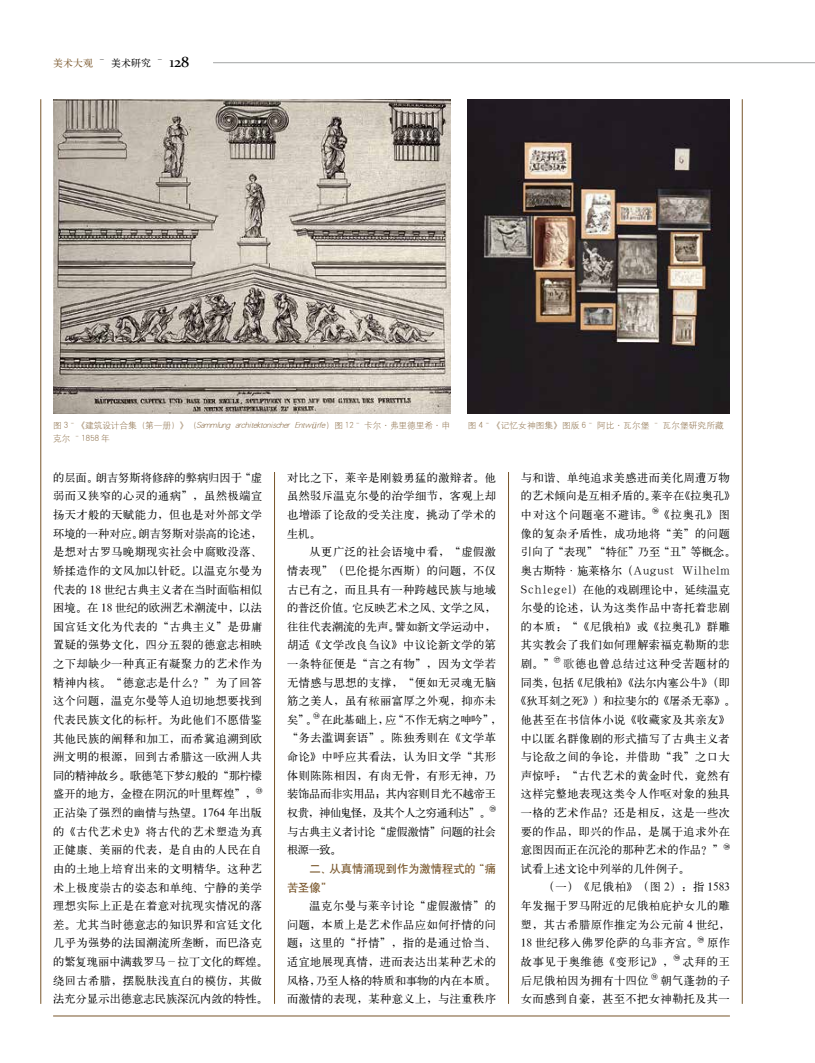
<style>
.page{position:relative;width:815px;height:1063px;background:#fff}
.page>*{position:absolute;margin:0;border:0;box-sizing:border-box;transform-origin:0 0}
.t1{font:11.25px/18.6px "H Ya 1 gj";letter-spacing:.035em;color:#000}
.t2{font:11.25px "H Ya 1 gj";color:#000}
.t3{font:11.25px "H Ya 1 gj";letter-spacing:.06em;color:#000}
.t4{font:11.25px "H Ya 1 gj";letter-spacing:.08em;color:#000}
.t5{font:11.25px "H Ya 1 gj";letter-spacing:.005em;color:#000}
.t6{font:11.25px/18.6px "H Yb 1 gj";color:#78552a}
.t7{font:11.25px "H Ya 1 gj";letter-spacing:.075em;color:#000}
.t8{font:10px "H Ya 1 gj";color:#78552a}
.t9{font:8.75px/13.1px "H Yg 1 gj";color:#78552a}
.s1{color:#000}
.s2{font-family:"Constantia";font-size:15px;color:#000}
.s3{font-style:italic}
.s4{font-family:"Sim Sun"}
.s5{font-family:"Adobe Song Std";font-weight:300}
</style>
<div class="page">
<hr style="left:41px;top:99px;width:1px;height:905px;background:#78552a">
<hr style="left:274px;top:99px;width:1px;height:905px;background:#78552a">
<hr style="left:508px;top:99px;width:1px;height:905px;background:#78552a">
<hr style="left:742px;top:99px;width:1px;height:905px;background:#78552a">
<hr style="left:53px;top:1016px;width:677px;height:1px;background:#78552a">
<hr style="left:213px;top:62px;width:602px;height:1px;background:#b5b6b6">
<div style="left:53px;top:99px;width:677px;height:373px;background:#fff"></div>
<img style="left:53px;top:99px;width:397px;height:315px">
<img style="left:468px;top:99px;width:262px;height:315px">
<p class="t8" style="left:53px;top:58px;width:138px">美术大观 <sup>ˉ</sup> <span class="s1">美术研究</span> <sup>ˉ</sup> <span class="s2">128</span></p>
<p class="t9" style="left:53px;top:419px;width:399px">图 3ˉ《建筑设计合集（第一册）》（<span class="s3">Sammlung architektonischer Entwürfe</span>）图 12ˉ 卡尔·弗里德里希·申克尔 ˉ1858 年</p>
<p class="t9" style="left:468px;top:419px;width:257px">图 4ˉ《记忆女神图集》图版 6ˉ 阿比·瓦尔堡 ˉ 瓦尔堡研究所藏</p>
<p class="t1" style="left:53px;top:468px;width:216px">的层面。朗吉努斯将修辞的弊病归因于“虚弱而又狭窄的心灵的通病”，虽然极端宣扬天才般的天赋能力，但也是对外部文学环境的一种对应。朗吉努斯对崇高的论述，是想对古罗马晚期现实社会中腐败没落、矫揉造作的文风加以针砭。以温克尔曼为代表的 18 世纪古典主义者在当时面临相似困境。在 18 世纪的欧洲艺术潮流中，以法国宫廷文化为代表的“古典主义”是毋庸置疑的强势文化，四分五裂的德意志相映之下却缺少一种真正有凝聚力的艺术作为精神内核。“德意志是什么？”为了回答这个问题，温克尔曼等人迫切地想要找到代表民族文化的标杆。为此他们不愿借鉴其他民族的阐释和加工，而希冀追溯到欧洲文明的根源，回到古希腊这一欧洲人共同的精神故乡。歌德笔下梦幻般的“那柠檬盛开的地方，金橙在阴沉的叶里辉煌”，<sup>23</sup>正沾染了强烈的幽情与热望。1764 年出版的《古代艺术史》将古代的艺术塑造为真正健康、美丽的代表，是自由的人民在自由的土地上培育出来的文明精华。这种艺术上极度崇古的姿态和单纯、宁静的美学理想实际上正是在着意对抗现实情况的落差。尤其当时德意志的知识界和宫廷文化几乎为强势的法国潮流所垄断，而巴洛克的繁复瑰丽中满载罗马 - 拉丁文化的辉煌。绕回古希腊，摆脱肤浅直白的模仿，其做法充分显示出德意志民族深沉内敛的特性。</p>
<p class="t1" style="left:287px;top:468px;width:211px;text-align:justify">对比之下，莱辛是刚毅勇猛的激辩者。他虽然驳斥温克尔曼的治学细节，客观上却也增添了论敌的受关注度，挑动了学术的生机。</p>
<p class="t1" style="left:287px;top:543px;width:216px;text-indent:23px">从更广泛的社会语境中看，“虚假激情表现”（巴伦提尔西斯）的问题，不仅古已有之，而且具有一种跨越民族与地域的普泛价值。它反映艺术之风、文学之风，往往代表潮流的先声。譬如新文学运动中，胡适《文学改良刍议》中议论新文学的第一条特征便是“言之有物”，因为文学若无情感与思想的支撑，“便如无灵魂无脑筋之美人，虽有<span class="s4">秾</span>丽富厚之外观，抑亦未矣”。<sup>24</sup> 在此基础上，应“不作无病之呻吟”，“务去滥调套语”。陈独秀则在《文学革命论》中呼应其看法，认为旧文学“其形体则陈陈相因，有肉无骨，有形无神，乃装饰品而非实用品；其内容则目光不越帝王权贵，神仙鬼怪，及其个人之穷通利达”。<sup>25</sup>与古典主义者讨论“虚假激情”问题的社会根源一致。</p>
<p class="t6" style="left:287px;top:859px;width:211px;text-indent:22px">二、从真情涌现到作为激情程式的“痛苦圣像”</p>
<p class="t1" style="left:287px;top:896px;width:211px;text-align:justify;text-indent:22px">温克尔曼与莱辛讨论“虚假激情”的问题，本质上是艺术作品应如何抒情的问题；这里的“抒情”，指的是通过恰当、适宜地展现真情，进而表达出某种艺术的风格，乃至人格的特质和事物的内在本质。而激情的表现，某种意义上，与注重秩序</p>
<p class="t1" style="left:521px;top:468px;width:210px">与和谐、单纯追求美感进而美化周遭万物</p>
<p class="t2" style="left:521px;top:490px;width:216px">的艺术倾向是互相矛盾的。莱辛在《拉奥孔》</p>
<p class="t7" style="left:521px;top:509px;width:211px">中对这个问题毫不避讳。<sup>26</sup>《拉奥孔》图</p>
<p class="t1" style="left:521px;top:524px;width:211px">像的复杂矛盾性，成功地将“美”的问题</p>
<p class="t2" style="left:521px;top:546px;width:216px">引向了“表现”“特征”乃至“丑”等概念。</p>
<p class="t4" style="left:521px;top:565px;width:211px">奥古斯特·施莱格尔（August Wilhelm</p>
<p class="t5" style="left:521px;top:584px;width:211px">S c hl e g el）在他的戏剧理论中，延续温克</p>
<p class="t1" style="left:521px;top:598px;width:210px">尔曼的论述，认为这类作品中寄托着悲剧</p>
<p class="t1" style="left:521px;top:617px;width:211px">的本质：“《尼俄柏》或《拉奥孔》群雕</p>
<p class="t1" style="left:521px;top:636px;width:211px">其实教会了我们如何理解索福克勒斯的悲</p>
<p class="t3" style="left:521px;top:658px;width:211px">剧。”<sup>27</sup> <span class="s5">歌</span>德也曾总结过这种受苦题材的</p>
<p class="t2" style="left:521px;top:677px;width:211px">同类，包括《尼俄柏》《法尔内塞公牛》（即</p>
<p class="t2" style="left:515px;top:695px;width:222px">《狄耳刻之死》）和拉斐尔的《屠杀无辜》。</p>
<p class="t1" style="left:521px;top:710px;width:211px">他甚至在书信体小说《收藏家及其亲友》</p>
<p class="t1" style="left:521px;top:729px;width:211px">中以匿名群像剧的形式描写了古典主义者</p>
<p class="t1" style="left:521px;top:747px;width:211px">与论敌之间的争论，并借助“我”之口大</p>
<p class="t1" style="left:521px;top:766px;width:211px">声惊呼：“古代艺术的黄金时代，竟然有</p>
<p class="t1" style="left:521px;top:785px;width:211px">这样完整地表现这类令人作呕对象的独具</p>
<p class="t1" style="left:521px;top:803px;width:211px">一格的艺术作品？还是相反，这是一些次</p>
<p class="t1" style="left:521px;top:822px;width:211px">要的作品，即兴的作品，是属于追求外在</p>
<p class="t2" style="left:521px;top:844px;width:211px">意图因而正在沉沦的那种艺术的作品？”<sup>28</sup></p>
<p class="t2" style="left:521px;top:863px;width:170px">试看上述文论中列举的几件例子。</p>
<p class="t1" style="left:543px;top:878px;width:188px">（一）《尼俄柏》（图 2）：指 1583</p>
<p class="t1" style="left:521px;top:896px;width:211px">年发掘于罗马附近的尼俄柏庇护女儿的雕</p>
<p class="t1" style="left:521px;top:915px;width:211px">塑，其古希腊原作推定为公元前 4 世纪，</p>
<p class="t1" style="left:521px;top:934px;width:211px">18 世纪移入佛罗伦萨的乌菲齐宫。<sup>29</sup> 原作</p>
<p class="t3" style="left:521px;top:956px;width:211px">故事见于奥维德《变形记》，<sup>30</sup> 忒拜的王</p>
<p class="t1" style="left:521px;top:971px;width:211px">后尼俄柏因为拥有十四位 <sup>31</sup> 朝气蓬勃的子</p>
<p class="t1" style="left:521px;top:990px;width:210px">女而感到自豪，甚至不把女神勒托及其一</p>
</div>
